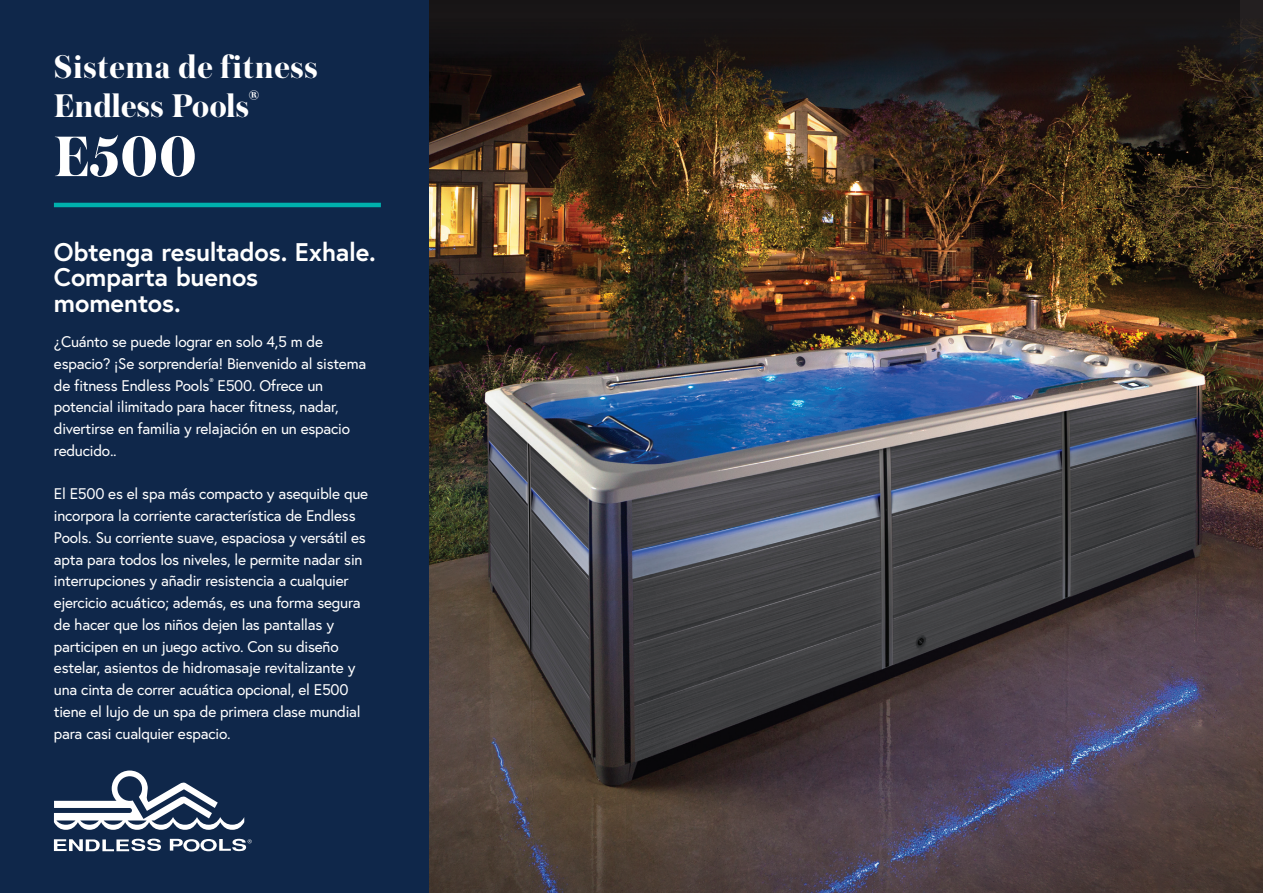
<style>
.page{position:relative;width:1263px;height:893px;background:#fff}
.page>*{position:absolute;margin:0;border:0;box-sizing:border-box;transform-origin:0 0}
.t1{font:700 60px "Austin";color:#fff}
.t2{font:700 34.5px/39px "Austin";letter-spacing:.02em;color:#fff}
.t3{font:700 25.5px/25.5px "Europa";letter-spacing:-.01em;color:#fff}
.t4{font:15.3px/21.8px "Europa";letter-spacing:-.015em;color:#fff}
</style>
<div class="page">
<img style="left:429px;top:18px;width:834px;height:875px">
<div style="left:0;top:0;width:429px;height:893px;background:#0f274a"></div>
<svg style="left:54px;top:770px;width:198px;height:81px"></svg>
<svg style="left:429px;top:0;width:810px;height:84px;background:#191414"></svg>
<hr style="left:54px;top:203px;width:327px;height:4px;background:#00b0ad">
<h2 class="t2" style="left:54px;top:46px;width:265px">Sistema de fitness<br>Endless Pools<sup>®</sup></h2>
<h1 class="t1" style="left:54px;top:120px;width:144px">E500</h1>
<h3 class="t3" style="left:54px;top:240px;width:323px">Obtenga resultados. Exhale.<br>Comparta buenos momentos.</h3>
<p class="t4" style="left:54px;top:332px;width:314px">¿Cuánto se puede lograr en solo 4,5 m de espacio? ¡Se sorprendería! Bienvenido al sistema de fitness Endless Pools<sup>®</sup> E500. Ofrece un potencial ilimitado para hacer fitness, nadar, divertirse en familia y relajación en un espacio reducido..</p>
<p class="t4" style="left:54px;top:485px;width:316px">El E500 es el spa más compacto y asequible que incorpora la corriente característica de Endless Pools. Su corriente suave, espaciosa y versátil es apta para todos los niveles, le permite nadar sin interrupciones y añadir resistencia a cualquier ejercicio acuático; además, es una forma segura de hacer que los niños dejen las pantallas y participen en un juego activo. Con su diseño estelar, asientos de hidromasaje revitalizante y una cinta de correr acuática opcional, el E500 tiene el lujo de un spa de primera clase mundial para casi cualquier espacio.</p>
</div>
